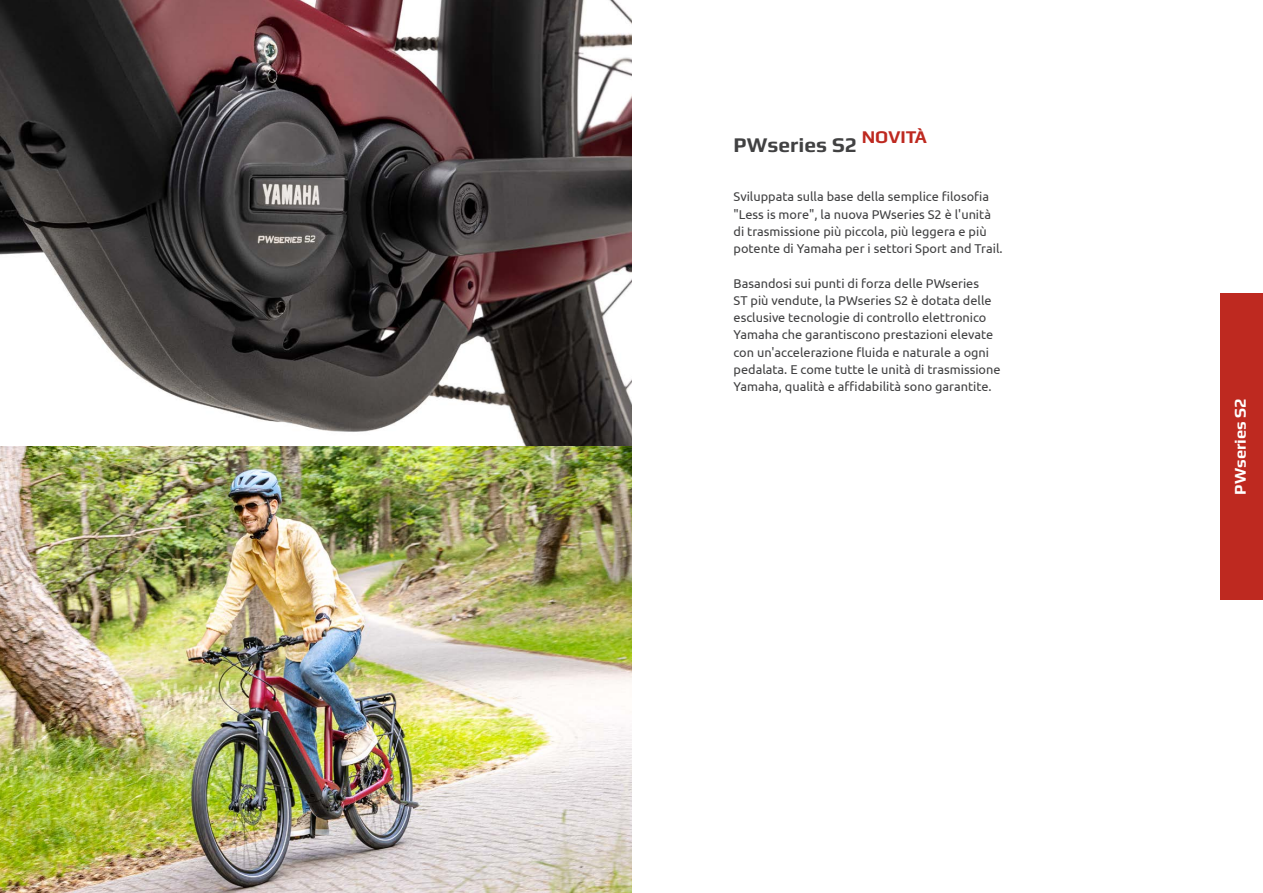
<style>
.page{position:relative;width:1263px;height:893px;background:#fff}
.page>*{position:absolute;margin:0;border:0;box-sizing:border-box;transform-origin:0 0}
.t1{font:700 21px "Play";color:#414142}
.t2{font:700 16.5px "Play";color:#fff}
.t3{font:12.75px/17.2px "Ubuntu";color:#414142}
</style>
<div class="page">
<img style="left:0;top:0;width:631px;height:893px">
<div style="left:1220px;top:293px;width:43px;height:307px;background:#be2920"></div>
<h1 class="t1" style="left:733px;top:132px;width:195px">PWseries S2 <sup>NOVITÀ</sup></h1>
<p class="t3" style="left:733px;top:188px;width:271px">Sviluppata sulla base della semplice filosofia "Less is more", la nuova PWseries S2 è l'unità di trasmissione più piccola, più leggera e più potente di Yamaha per i settori Sport and Trail.</p>
<p class="t3" style="left:733px;top:274px;width:268px">Basandosi sui punti di forza delle PWseries<br>ST più vendute, la PWseries S2 è dotata delle esclusive tecnologie di controllo elettronico Yamaha che garantiscono prestazioni elevate con un'accelerazione fluida e naturale a ogni pedalata. E come tutte le unità di trasmissione Yamaha, qualità e affidabilità sono garantite.</p>
<p class="t2" style="left:1230px;top:495px;width:98px;rotate:-90deg">PWseries S2</p>
</div>
